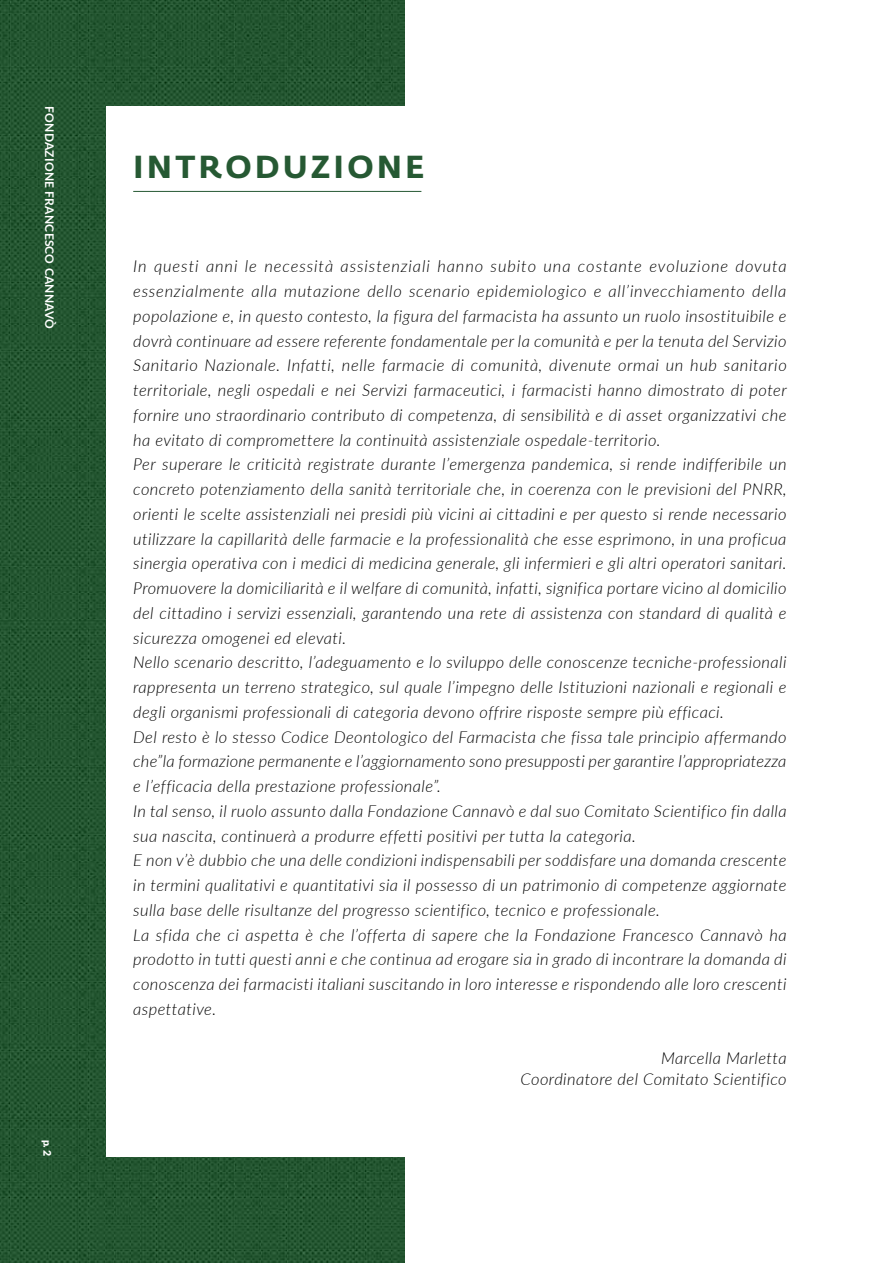
<style>
.page{position:relative;width:893px;height:1263px;background:#fff}
.page>*{position:absolute;margin:0;border:0;box-sizing:border-box;transform-origin:0 0}
.t1{font:700 31.5px "Fedra Sans Pro";letter-spacing:.1em;color:#265933}
.t2{font:italic 300 16.5px/24.8px "Lato";letter-spacing:.025em;color:#000}
.t3{font:700 12px "Lato";letter-spacing:.02em;color:#fff}
.t4{font:900 10.5px "Lato";color:#fff}
</style>
<div class="page">
<img style="left:0;top:0;width:404px;height:1263px">
<div style="left:106px;top:106px;width:681px;height:1051px;background:#fff"></div>
<hr style="left:133px;top:191px;width:288px;height:1px;background:#265933">
<p class="t3" style="left:58px;top:106px;width:224px;rotate:90deg">FONDAZIONE FRANCESCO CANNAVÒ</p>
<p class="t4" style="left:55px;top:1139px;width:18px;rotate:90deg">p. 2</p>
<h1 class="t1" style="left:133px;top:142px;width:293px">INTRODUZIONE</h1>
<p class="t2" style="left:133px;top:253px;width:655px">In questi anni le necessità assistenziali hanno subito una costante evoluzione dovuta essenzialmente alla mutazione dello scenario epidemiologico e all’invecchiamento della popolazione e, in questo contesto, la figura del farmacista ha assunto un ruolo insostituibile e dovrà continuare ad essere referente fondamentale per la comunità e per la tenuta del Servizio Sanitario Nazionale. Infatti, nelle farmacie di comunità, divenute ormai un hub sanitario territoriale, negli ospedali e nei Servizi farmaceutici, i farmacisti hanno dimostrato di poter fornire uno straordinario contributo di competenza, di sensibilità e di asset organizzativi che ha evitato di compromettere la continuità assistenziale ospedale-territorio.<br>Per superare le criticità registrate durante l’emergenza pandemica, si rende indifferibile un concreto potenziamento della sanità territoriale che, in coerenza con le previsioni del PNRR, orienti le scelte assistenziali nei presidi più vicini ai cittadini e per questo si rende necessario utilizzare la capillarità delle farmacie e la professionalità che esse esprimono, in una proficua sinergia operativa con i medici di medicina generale, gli infermieri e gli altri operatori sanitari.<br>Promuovere la domiciliarità e il welfare di comunità, infatti, significa portare vicino al domicilio del cittadino i servizi essenziali, garantendo una rete di assistenza con standard di qualità e sicurezza omogenei ed elevati.<br>Nello scenario descritto, l’adeguamento e lo sviluppo delle conoscenze tecniche-professionali rappresenta un terreno strategico, sul quale l’impegno delle Istituzioni nazionali e regionali e degli organismi professionali di categoria devono offrire risposte sempre più efficaci.<br>Del resto è lo stesso Codice Deontologico del Farmacista che fissa tale principio affermando che”la formazione permanente e l’aggiornamento sono presupposti per garantire l’appropriatezza e l’efficacia della prestazione professionale”.<br>In tal senso, il ruolo assunto dalla Fondazione Cannavò e dal suo Comitato Scientifico fin dalla sua nascita, continuerà a produrre effetti positivi per tutta la categoria.<br>E non v’è dubbio che una delle condizioni indispensabili per soddisfare una domanda crescente in termini qualitativi e quantitativi sia il possesso di un patrimonio di competenze aggiornate sulla base delle risultanze del progresso scientifico, tecnico e professionale.<br>La sfida che ci aspetta è che l’offerta di sapere che la Fondazione Francesco Cannavò ha prodotto in tutti questi anni e che continua ad erogare sia in grado di incontrare la domanda di conoscenza dei farmacisti italiani suscitando in loro interesse e rispondendo alle loro crescenti aspettative.</p>
<p class="t2" style="left:521px;top:1047px;width:267px;line-height:21px;text-align:right">Marcella Marletta<br>Coordinatore del Comitato Scientifico</p>
</div>
